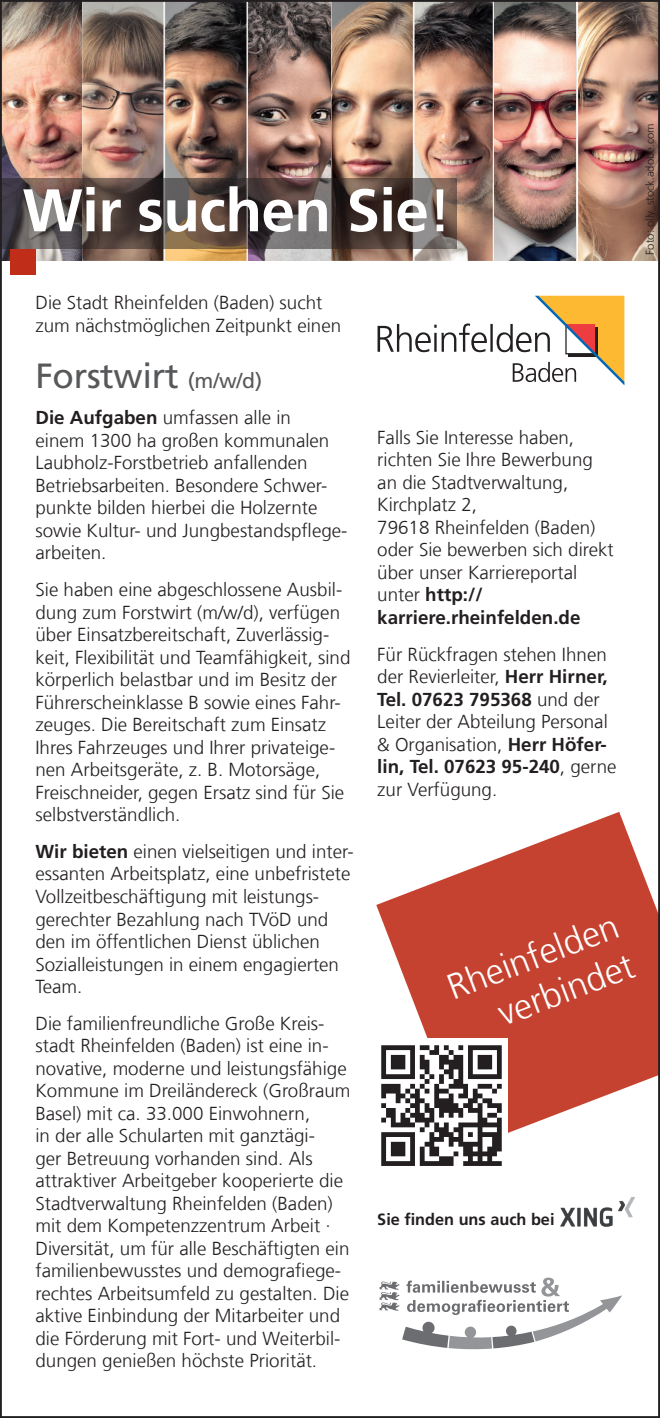
<style>
.page{position:relative;width:660px;height:1418px;background:#fff}
.page>*{position:absolute;margin:0;border:0;box-sizing:border-box;transform-origin:0 0}
.t1{font:700 60px "Frutiger LT Com";letter-spacing:-.01em;color:#fff}
.t2{font:300 35.5px/42.8px "Frutiger LT Com";color:#fff;text-align:right}
.t3{font:35px "Frutiger LT Com";letter-spacing:-.01em;color:#57585a}
.t4{font:300 18.75px/22.5px "Frutiger LT Com";color:#231f20}
.t5{font:700 16.25px "Frutiger LT Com";color:#231f20}
.t6{font:300 11.25px "Frutiger LT Com";color:#231f20}
.s1{font-weight:400}
.s2{font-size:21.25px}
.s3{font-weight:700}
</style>
<div class="page">
<svg style="left:376px;top:812px;width:280px;height:321px;fill:#c64230"></svg>
<img style="left:376px;top:1038px;width:131px;height:128px">
<svg style="left:377px;top:296px;width:247px;height:89px"></svg>
<svg style="left:379px;top:1277px;width:242px;height:72px"></svg>
<img style="left:3px;top:3px;width:574px;height:257px">
<img style="left:248px;top:3px;width:82px;height:257px">
<img style="left:494px;top:3px;width:81px;height:257px">
<svg style="left:3px;top:178px;width:453px;height:71px;background:#564945"></svg>
<div style="left:10px;top:250px;width:25px;height:25px;background:#c02d19"></div>
<img style="left:577px;top:3px;width:79px;height:258px">
<img style="left:560px;top:1197px;width:75px;height:30px">
<h1 class="t1" style="left:23px;top:175px;width:430px">Wir suchen Sie<span class="s1">!</span></h1>
<p class="t6" style="left:643px;top:255px;width:133px;rotate:-90deg">Foto: olly_stock.adobe.com</p>
<p class="t4" style="left:35px;top:291px;width:307px">Die Stadt Rheinfelden (Baden) sucht zum nächstmöglichen Zeitpunkt einen</p>
<h3 class="t3" style="left:35px;top:355px;width:228px">Forstwirt <span class="s2">(m/w/d)</span></h3>
<p class="t4" style="left:35px;top:407px;width:313px"><span class="s3">Die Aufgaben</span> umfassen alle in<br>einem 1300 ha großen kommunalen<br>Laubholz-Forstbetrieb anfallenden<br>Betriebsarbeiten. Besondere Schwer&shy;punkte bilden hierbei die Holzernte sowie Kultur- und Jungbestandspflege&shy;arbeiten.</p>
<p class="t4" style="left:35px;top:578px;width:316px">Sie haben eine abgeschlossene Ausbil&shy;dung zum Forstwirt (m/w/d), verfügen über Einsatzbereitschaft, Zuverlässig&shy;keit, Flexibilität und Teamfähigkeit, sind körperlich belastbar und im Besitz der Führerscheinklasse B sowie eines Fahr&shy;zeuges. Die Bereitschaft zum Einsatz Ihres Fahrzeuges und Ihrer privateige&shy;nen Arbeitsgeräte, z. B. Motorsäge, Freischneider, gegen Ersatz sind für Sie selbstverständlich.</p>
<p class="t4" style="left:35px;top:840px;width:319px"><span class="s3">Wir bieten</span> einen vielseitigen und inter&shy;essanten Arbeitsplatz, eine unbefristete Vollzeitbeschäftigung mit leistungs&shy;gerechter Bezahlung nach TVöD und den im öffentlichen Dienst üblichen Sozialleistungen in einem engagierten Team.</p>
<p class="t4" style="left:35px;top:1012px;width:316px">Die familienfreundliche Große Kreis&shy;stadt Rheinfelden (Baden) ist eine in&shy;novative, moderne und leistungsfähige Kommune im Dreiländereck (Großraum Basel) mit ca. 33.000 Einwohnern,<br>in der alle Schularten mit ganztägi-<br>ger Betreuung vorhanden sind. Als attraktiver Arbeitgeber kooperierte die Stadtverwaltung Rheinfelden (Baden) mit dem Kompetenzzentrum Arbeit · Diversität, um für alle Beschäftigten ein familienbewusstes und demografiege&shy;rechtes Arbeitsumfeld zu gestalten. Die aktive Einbindung der Mitarbeiter und die Förderung mit Fort- und Weiterbil&shy;dungen genießen höchste Priorität.</p>
<p class="t4" style="left:377px;top:426px;width:238px">Falls Sie Interesse haben, richten Sie Ihre Bewerbung an die Stadtverwaltung,<br>Kirchplatz 2,<br>79618 Rheinfelden (Baden) oder Sie bewerben sich direkt über unser Karriereportal unter <span class="s3">http:// karriere.rheinfelden.de</span></p>
<p class="t4" style="left:377px;top:643px;width:241px">Für Rückfragen stehen Ihnen der Revierleiter, <span class="s3">Herr Hirner,<br>Tel. 07623 795368</span> und der<br>Leiter der Abteilung Personal &amp; Organisation, <span class="s3">Herr Höfer&shy;lin, Tel. 07623 95-240</span>, gerne zur Verfügung.</p>
<h2 class="t2" style="left:441px;top:968px;width:182px;rotate:-21deg">Rheinfelden verbindet</h2>
<p class="t5" style="left:377px;top:1209px;width:178px">Sie finden uns auch bei</p>
</div>
